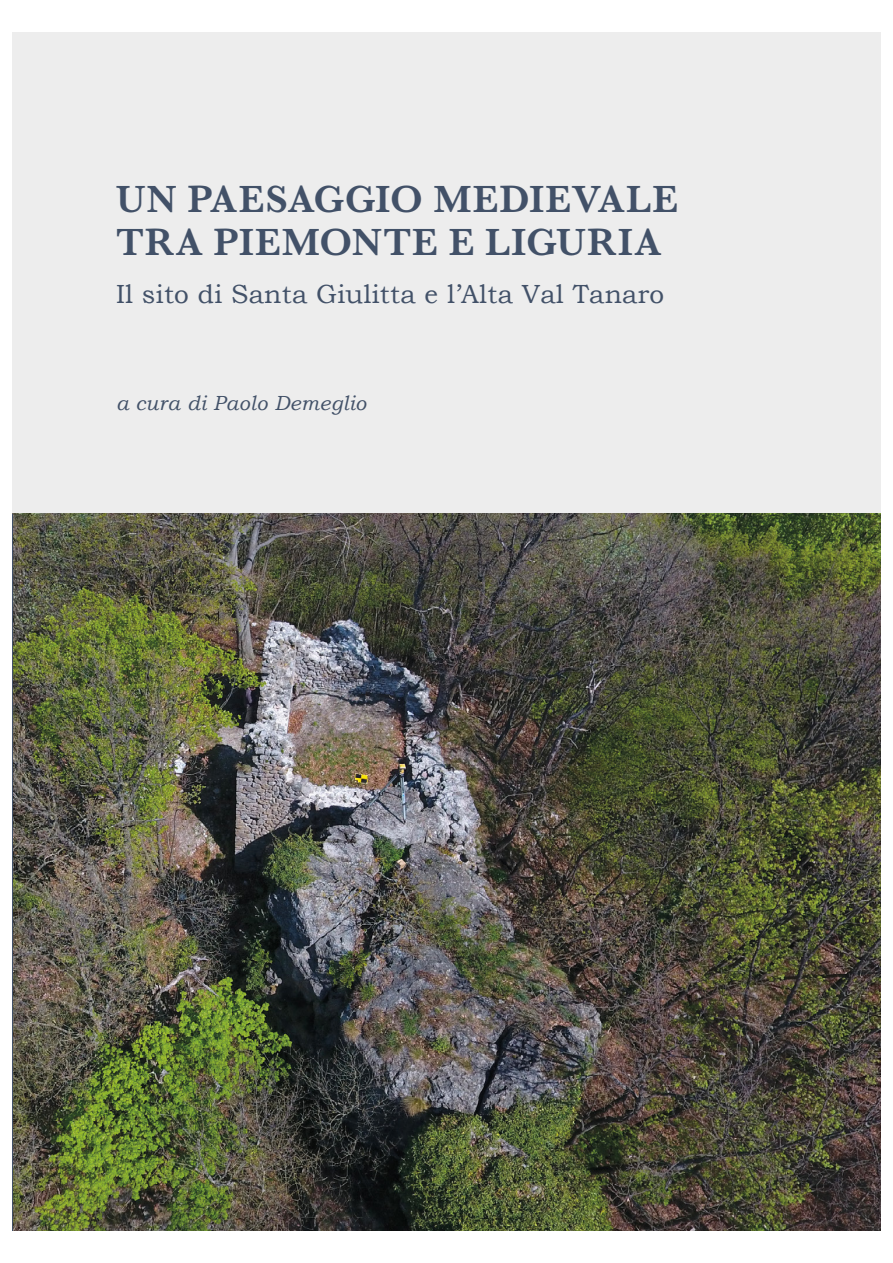
<style>
.page{position:relative;width:893px;height:1263px;background:#fff}
.page>*{position:absolute;margin:0;border:0;box-sizing:border-box;transform-origin:0 0}
.t1{font:600 39.3px/43.7px "Baskerville";letter-spacing:.025em;color:#425168}
.t2{font:26.25px "Bookman Old Style";letter-spacing:.01em;color:#425168}
.t3{font:italic 20.4px "Bookman Old Style";letter-spacing:.02em;color:#425168}
</style>
<div class="page">
<div style="left:13px;top:32px;width:867px;height:1198px;background:#ededed"></div>
<img style="left:13px;top:514px;width:867px;height:716px">
<p class="t1" style="left:116px;top:177px;width:564px">UN PAESAGGIO MEDIEVALE<br>TRA PIEMONTE E LIGURIA</p>
<p class="t2" style="left:116px;top:279px;width:550px">Il sito di Santa Giulitta e l’Alta Val Tanaro</p>
<p class="t3" style="left:116px;top:391px;width:252px">a cura di Paolo Demeglio</p>
</div>
